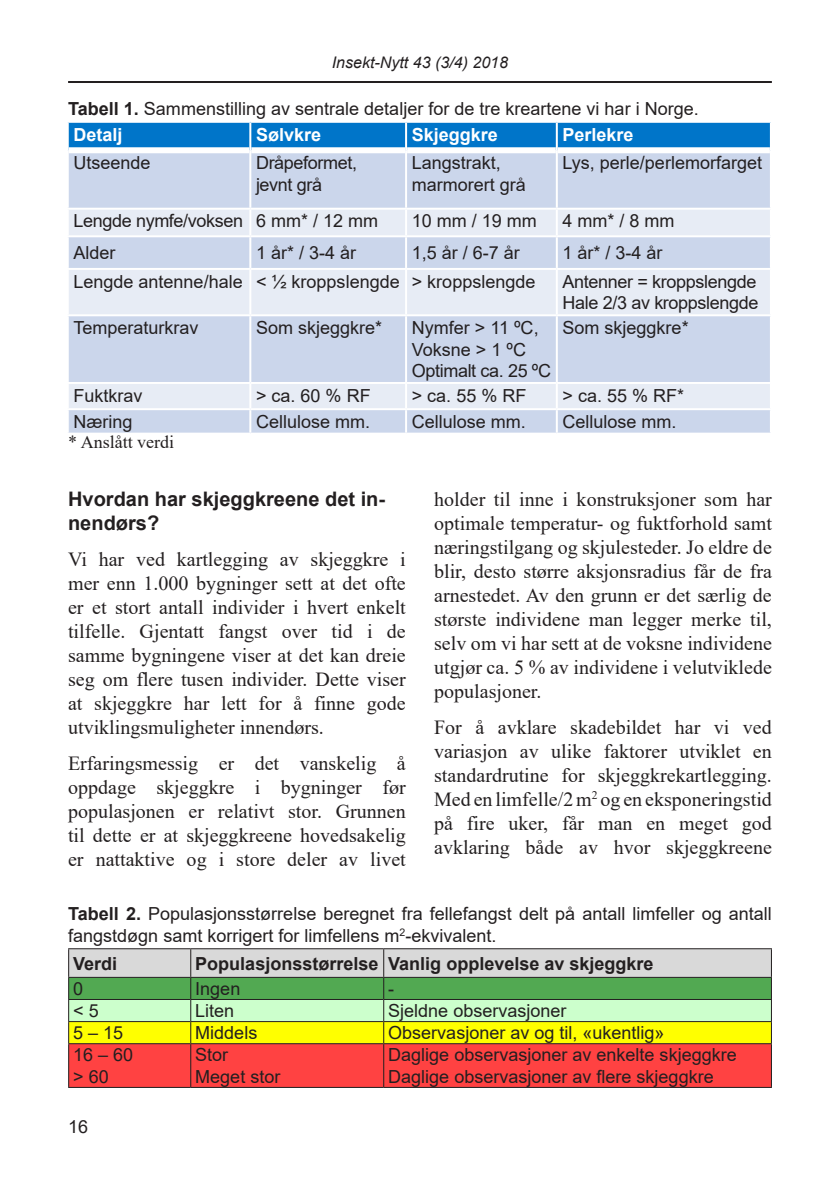
<style>
.page{position:relative;width:840px;height:1191px;background:#fff}
.page>*{position:absolute;margin:0;border:0;box-sizing:border-box;transform-origin:0 0}
.t1{font:20px/24px "Times New Roman";color:#231f20;text-align:justify}
.kapitteloverskrift{font:700 20px/24px "Arial";color:#231f20}
.figurtekst{font:18px/21.6px "Arial";color:#231f20}
.figurtekst-2{font:18px "Arial";letter-spacing:-.02em;color:#231f20}
.t2{font:700 18px "Arial";color:#231f20}
.t3{font:700 18px "Arial";color:#fff}
.t4{font:18px "Times New Roman";color:#231f20}
.t5{font:italic 16px "Arial";color:#231f20}
.s1{font-weight:700}
</style>
<div class="page">
<hr style="left:68px;top:81px;width:703px;height:2px;background:#231f20">
<hr style="left:68px;top:1087px;width:123px;height:1px;background:#231f20">
<hr style="left:191px;top:1087px;width:192px;height:1px;background:#231f20">
<hr style="left:383px;top:1087px;width:388px;height:1px;background:#231f20">
<svg style="left:68px;top:948px;width:703px;height:139px;background:#cca76c"></svg>
<hr style="left:190px;top:1044px;width:1px;height:43px;background:#231f20">
<hr style="left:383px;top:1044px;width:1px;height:43px;background:#231f20">
<hr style="left:770px;top:1044px;width:1px;height:43px;background:#231f20">
<div style="left:69px;top:123px;width:700px;height:24px;background:#0075c9"></div>
<div style="left:69px;top:153px;width:700px;height:279px;background:#cbd6eb"></div>
<svg style="left:69px;top:210px;width:700px;height:198px;background:#d9e1f0"></svg>
<hr style="left:67px;top:208px;width:183px;height:2px;background:#fff">
<hr style="left:250px;top:208px;width:156px;height:2px;background:#fff">
<hr style="left:406px;top:208px;width:150px;height:2px;background:#fff">
<hr style="left:556px;top:208px;width:215px;height:2px;background:#fff">
<hr style="left:67px;top:235px;width:183px;height:2px;background:#fff">
<hr style="left:250px;top:235px;width:156px;height:2px;background:#fff">
<hr style="left:406px;top:235px;width:150px;height:2px;background:#fff">
<hr style="left:556px;top:235px;width:215px;height:2px;background:#fff">
<hr style="left:67px;top:268px;width:183px;height:2px;background:#fff">
<hr style="left:250px;top:268px;width:156px;height:2px;background:#fff">
<hr style="left:406px;top:268px;width:150px;height:2px;background:#fff">
<hr style="left:556px;top:268px;width:215px;height:2px;background:#fff">
<hr style="left:67px;top:314px;width:183px;height:2px;background:#fff">
<hr style="left:250px;top:314px;width:156px;height:2px;background:#fff">
<hr style="left:406px;top:314px;width:150px;height:2px;background:#fff">
<hr style="left:556px;top:314px;width:215px;height:2px;background:#fff">
<hr style="left:67px;top:382px;width:183px;height:2px;background:#fff">
<hr style="left:250px;top:382px;width:156px;height:2px;background:#fff">
<hr style="left:406px;top:382px;width:150px;height:2px;background:#fff">
<hr style="left:556px;top:382px;width:215px;height:2px;background:#fff">
<hr style="left:67px;top:408px;width:183px;height:2px;background:#fff">
<hr style="left:250px;top:408px;width:156px;height:2px;background:#fff">
<hr style="left:406px;top:408px;width:150px;height:2px;background:#fff">
<hr style="left:556px;top:408px;width:215px;height:2px;background:#fff">
<hr style="left:249px;top:123px;width:2px;height:27px;background:#fff">
<hr style="left:405px;top:123px;width:2px;height:27px;background:#fff">
<hr style="left:555px;top:123px;width:2px;height:27px;background:#fff">
<hr style="left:249px;top:150px;width:2px;height:58px;background:#fff">
<hr style="left:405px;top:150px;width:2px;height:58px;background:#fff">
<hr style="left:555px;top:150px;width:2px;height:58px;background:#fff">
<hr style="left:249px;top:210px;width:2px;height:25px;background:#fff">
<hr style="left:405px;top:210px;width:2px;height:25px;background:#fff">
<hr style="left:555px;top:210px;width:2px;height:25px;background:#fff">
<hr style="left:249px;top:237px;width:2px;height:31px;background:#fff">
<hr style="left:405px;top:237px;width:2px;height:31px;background:#fff">
<hr style="left:555px;top:237px;width:2px;height:31px;background:#fff">
<hr style="left:249px;top:270px;width:2px;height:44px;background:#fff">
<hr style="left:405px;top:270px;width:2px;height:44px;background:#fff">
<hr style="left:555px;top:270px;width:2px;height:44px;background:#fff">
<hr style="left:249px;top:316px;width:2px;height:66px;background:#fff">
<hr style="left:405px;top:316px;width:2px;height:66px;background:#fff">
<hr style="left:555px;top:316px;width:2px;height:66px;background:#fff">
<hr style="left:249px;top:384px;width:2px;height:24px;background:#fff">
<hr style="left:405px;top:384px;width:2px;height:24px;background:#fff">
<hr style="left:555px;top:384px;width:2px;height:24px;background:#fff">
<hr style="left:249px;top:410px;width:2px;height:22px;background:#fff">
<hr style="left:405px;top:410px;width:2px;height:22px;background:#fff">
<hr style="left:555px;top:410px;width:2px;height:22px;background:#fff">
<p class="t5" style="left:331px;top:52px;width:178px">Insekt-Nytt 43 (3/4) 2018</p>
<p class="figurtekst" style="left:68px;top:98px;width:631px"><span class="s1">Tabell 1.</span> Sammenstilling av sentrale detaljer for de tre kreartene vi har i Norge.</p>
<p class="t3" style="left:73px;top:122px;width:51px">Detalj</p>
<p class="t3" style="left:256px;top:122px;width:67px">Sølvkre</p>
<p class="t3" style="left:411px;top:122px;width:88px">Skjeggkre</p>
<p class="t3" style="left:562px;top:122px;width:73px">Perlekre</p>
<p class="figurtekst" style="left:73px;top:152px;width:79px">Utseende</p>
<p class="figurtekst-2" style="left:256px;top:150px;width:103px">Dråpeformet,</p>
<p class="figurtekst-2" style="left:256px;top:172px;width:68px">jevnt grå</p>
<p class="figurtekst" style="left:411px;top:152px;width:116px">Langstrakt, marmorert grå</p>
<p class="figurtekst" style="left:562px;top:152px;width:201px">Lys, perle/perlemorfarget</p>
<p class="figurtekst-2" style="left:73px;top:209px;width:171px">Lengde nymfe/voksen</p>
<p class="figurtekst" style="left:256px;top:210px;width:124px">6 mm* / 12 mm</p>
<p class="figurtekst" style="left:411px;top:210px;width:127px">10 mm / 19 mm</p>
<p class="figurtekst" style="left:562px;top:210px;width:114px">4 mm* / 8 mm</p>
<p class="figurtekst" style="left:73px;top:242px;width:44px">Alder</p>
<p class="figurtekst" style="left:256px;top:242px;width:102px">1 år* / 3-4 år</p>
<p class="figurtekst" style="left:411px;top:242px;width:110px">1,5 år / 6-7 år</p>
<p class="figurtekst" style="left:562px;top:242px;width:102px">1 år* / 3-4 år</p>
<p class="figurtekst" style="left:73px;top:270px;width:171px">Lengde antenne/hale</p>
<p class="figurtekst" style="left:256px;top:270px;width:145px">&lt; ½ kroppslengde</p>
<p class="figurtekst" style="left:411px;top:270px;width:125px">&gt; kroppslengde</p>
<p class="figurtekst-2" style="left:562px;top:269px;width:195px">Antenner = kroppslengde</p>
<p class="figurtekst-2" style="left:562px;top:290px;width:197px">Hale 2/3 av kroppslengde</p>
<p class="figurtekst" style="left:73px;top:317px;width:127px">Temperaturkrav</p>
<p class="figurtekst" style="left:256px;top:317px;width:128px">Som skjeggkre*</p>
<p class="figurtekst" style="left:411px;top:317px;width:128px">Nymfer &gt; 11 ºC,<br>Voksne &gt; 1 ºC</p>
<p class="figurtekst-2" style="left:411px;top:358px;width:141px">Optimalt ca. 25 ºC</p>
<p class="figurtekst" style="left:562px;top:317px;width:128px">Som skjeggkre*</p>
<p class="figurtekst" style="left:73px;top:384px;width:71px">Fuktkrav</p>
<p class="figurtekst" style="left:256px;top:384px;width:116px">&gt; ca. 60 % RF</p>
<p class="figurtekst" style="left:411px;top:384px;width:116px">&gt; ca. 55 % RF</p>
<p class="figurtekst" style="left:562px;top:384px;width:123px">&gt; ca. 55 % RF*</p>
<p class="figurtekst" style="left:73px;top:411px;width:61px">Næring</p>
<p class="figurtekst" style="left:256px;top:411px;width:116px">Cellulose mm.</p>
<p class="figurtekst" style="left:411px;top:411px;width:116px">Cellulose mm.</p>
<p class="figurtekst" style="left:562px;top:411px;width:116px">Cellulose mm.</p>
<p class="t4" style="left:68px;top:429px;width:107px">* Anslått verdi</p>
<p class="kapitteloverskrift" style="left:68px;top:487px;width:318px">Hvordan har skjeggkreene det in&shy;nendørs?</p>
<p class="t1" style="left:68px;top:546px;width:339px">Vi har ved kartlegging av skjeggkre i mer enn 1.000 bygninger sett at det ofte er et stort antall individer i hvert enkelt tilfelle. Gjentatt fangst over tid i de samme bygningene viser at det kan dreie seg om flere tusen individer. Dette viser at skjeggkre har lett for å finne gode utviklingsmuligheter innendørs.</p>
<p class="t1" style="left:68px;top:750px;width:339px">Erfaringsmessig er det vanskelig å oppdage skjeggkre i bygninger før populasjonen er relativt stor. Grunnen til dette er at skjeggkreene hovedsakelig er nattaktive og i store deler av livet</p>
<p class="t1" style="left:434px;top:486px;width:339px">holder til inne i konstruksjoner som har optimale temperatur- og fuktforhold samt næringstilgang og skjulesteder. Jo eldre de blir, desto større aksjonsradius får de fra arnestedet. Av den grunn er det særlig de største individene man legger merke til, selv om vi har sett at de voksne individene utgjør ca. 5 % av individene i velutviklede populasjoner.</p>
<p class="t1" style="left:434px;top:714px;width:339px">For å avklare skadebildet har vi ved variasjon av ulike faktorer utviklet en standardrutine for skjeggkrekartlegging.<br>Med en limfelle/2 m<sup>2</sup> og en eksponeringstid på fire uker, får man en meget god avklaring både av hvor skjeggkreene</p>
<p class="figurtekst" style="left:68px;top:902px;width:704px"><span class="s1">Tabell 2.</span> Populasjonsstørrelse beregnet fra fellefangst delt på antall limfeller og antall fangstdøgn samt korrigert for limfellens m<sup>2</sup>-ekvivalent.</p>
<p class="t2" style="left:73px;top:950px;width:46px">Verdi</p>
<p class="t2" style="left:195px;top:950px;width:185px">Populasjonsstørrelse</p>
<p class="t2" style="left:388px;top:950px;width:267px">Vanlig opplevelse av skjeggkre</p>
<p class="figurtekst" style="left:73px;top:977px;width:12px">0</p>
<p class="figurtekst" style="left:195px;top:977px;width:47px">Ingen</p>
<p class="figurtekst" style="left:388px;top:977px;width:7px">-</p>
<p class="figurtekst" style="left:73px;top:999px;width:27px">&lt; 5</p>
<p class="figurtekst" style="left:195px;top:999px;width:41px">Liten</p>
<p class="figurtekst" style="left:388px;top:999px;width:180px">Sjeldne observasjoner</p>
<p class="figurtekst" style="left:73px;top:1022px;width:52px">5 – 15</p>
<p class="figurtekst" style="left:195px;top:1022px;width:64px">Middels</p>
<p class="figurtekst" style="left:388px;top:1022px;width:278px">Observasjoner av og til, «ukentlig»</p>
<p class="figurtekst" style="left:73px;top:1044px;width:62px">16 – 60</p>
<p class="figurtekst" style="left:73px;top:1065px;width:37px">&gt; 60</p>
<p class="figurtekst" style="left:195px;top:1044px;width:35px">Stor</p>
<p class="figurtekst" style="left:195px;top:1065px;width:87px">Meget stor</p>
<p class="figurtekst" style="left:388px;top:1044px;width:350px">Daglige observasjoner av enkelte skjeggkre</p>
<p class="figurtekst" style="left:388px;top:1065px;width:327px">Daglige observasjoner av flere skjeggkre</p>
<p class="figurtekst" style="left:68px;top:1116px;width:22px">16</p>
</div>
